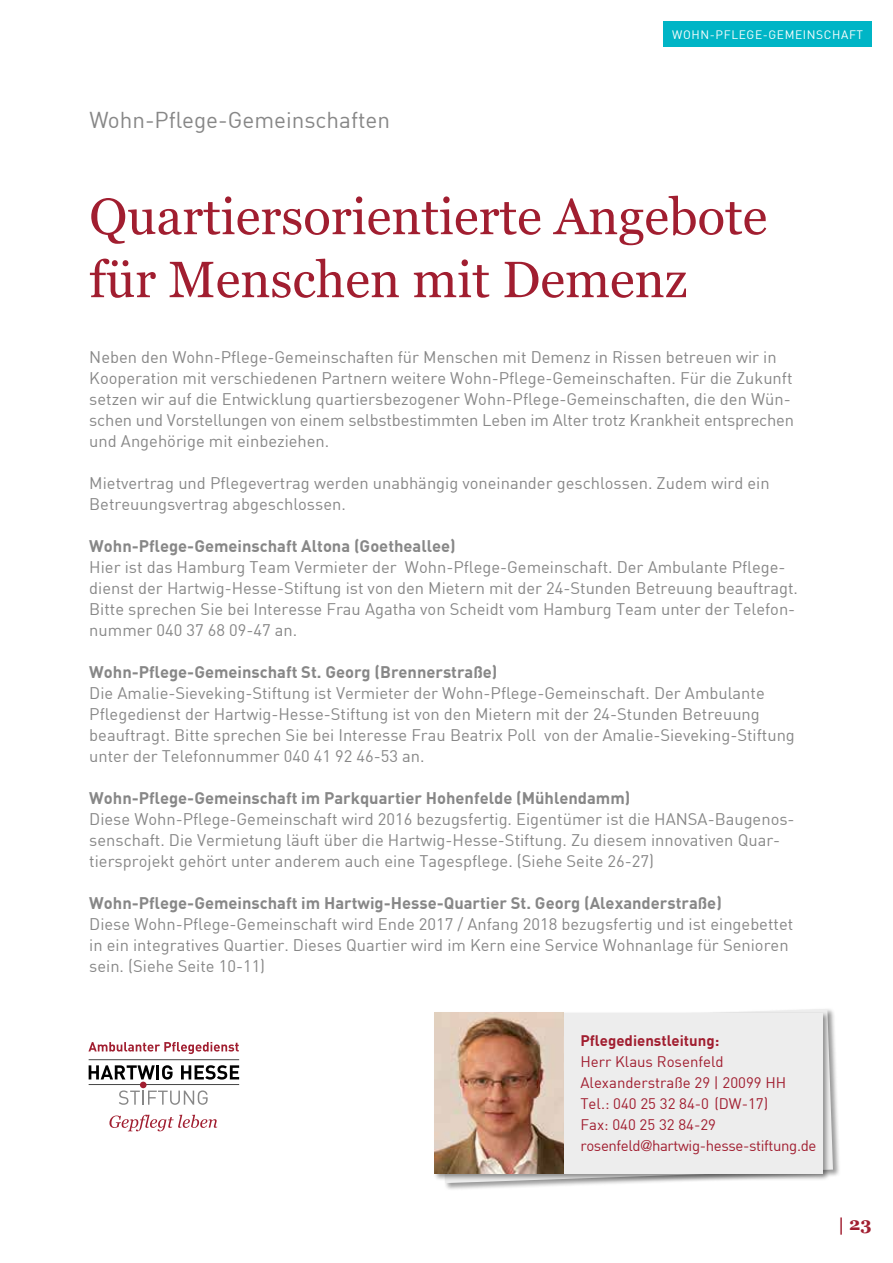
<style>
.page{position:relative;width:893px;height:1263px;background:#fff}
.page>*{position:absolute;margin:0;border:0;box-sizing:border-box;transform-origin:0 0}
.t1{font:51px/63px "Georgia";color:#a11e30}
.t2{font:22.5px "DIN Offc Pro";color:#878787}
.t3{font:700 18px "Georgia";color:#a11e30}
.t4{font:16.5px/21px "DIN Offc Pro";color:#878787}
.t5{font:700 16.5px "DIN Offc Pro";color:#878787}
.t6{font:15px/21px "DIN Offc Pro";color:#a11e30}
.t7{font:700 15px "DIN Offc Pro";color:#a11e30}
.t8{font:12px "DIN Offc Pro";letter-spacing:.05em;color:#fff}
.s1{font-family:"Univers";font-weight:300}
</style>
<div class="page">
<div style="left:663px;top:21px;width:209px;height:26px;background:#00b5c6"></div>
<svg style="left:88px;top:1042px;width:151px;height:12px"></svg>
<svg style="left:89px;top:1065px;width:84px;height:14px"></svg>
<svg style="left:181px;top:1065px;width:58px;height:14px"></svg>
<svg style="left:119px;top:1090px;width:89px;height:15px"></svg>
<hr style="left:89px;top:1059px;width:150px;height:1px;background:#000">
<hr style="left:89px;top:1084px;width:150px;height:1px;background:#000">
<div style="left:140px;top:1082px;width:7px;height:6px;background:#a11e30;border-radius:50%"></div>
<svg style="left:109px;top:1115px;width:108px;height:16px"></svg>
<div style="left:438px;top:1007px;width:402px;height:184px;background:#000;opacity:.4"></div>
<svg style="left:440px;top:1009px;width:393px;height:174px"></svg>
<div style="left:433px;top:1011px;width:398px;height:170px;background:#000;opacity:.4"></div>
<div style="left:435px;top:1012px;width:388px;height:161px;background:#ededed"></div>
<img style="left:435px;top:1012px;width:128px;height:161px">
<h2 class="t2" style="left:90px;top:102px;width:302px">Wohn-Pflege-Gemeinschaften</h2>
<p class="t8" style="left:672px;top:25px;width:192px">WOHN-PFLEGE-GEMEINSCHAFT</p>
<h1 class="t1" style="left:89px;top:185px;width:679px">Quartiersorientierte Angebote für Menschen mit Demenz</h1>
<p class="t4" style="left:89px;top:345px;width:706px">Neben den Wohn-Pflege-Gemeinschaften für Menschen mit Demenz in Rissen betreuen wir in Kooperation mit verschiedenen Partnern weitere Wohn-Pflege-Gemeinschaften. Für die Zukunft setzen wir auf die Entwicklung quartiersbezogener Wohn-Pflege-Gemeinschaften, die den Wün&shy;schen und Vorstellungen von einem selbstbestimmten Leben im Alter trotz Krankheit entsprechen und Angehörige mit einbeziehen.</p>
<p class="t4" style="left:89px;top:471px;width:682px">Mietvertrag und Pflegevertrag werden unabhängig voneinander geschlossen. Zudem wird ein<br>Betreuungsvertrag abgeschlossen.</p>
<p class="t5" style="left:89px;top:532px;width:368px">Wohn-Pflege-Gemeinschaft Altona (Goetheallee)</p>
<p class="t4" style="left:89px;top:555px;width:710px">Hier ist das Hamburg Team Vermieter der Wohn-Pflege-Gemeinschaft. Der Ambulante Pflege&shy;dienst der Hartwig-Hesse-Stiftung ist von den Mietern mit der 24-Stunden Betreuung beauftragt.<br>Bitte sprechen Sie bei Interesse Frau Agatha von Scheidt vom Hamburg Team unter der Telefon&shy;nummer 040 37 68 09-47 an.</p>
<p class="t5" style="left:89px;top:658px;width:410px">Wohn-Pflege-Gemeinschaft St. Georg (Brennerstraße)</p>
<p class="t4" style="left:89px;top:681px;width:707px">Die Amalie-Sieveking-Stiftung ist Vermieter der Wohn-Pflege-Gemeinschaft. Der Ambulante Pflegedienst der Hartwig-Hesse-Stiftung ist von den Mietern mit der 24-Stunden Betreuung beauftragt. Bitte sprechen Sie bei Interesse Frau Beatrix Poll von der Amalie-Sieveking-Stiftung unter der Telefonnummer 040 41 92 46-53 an.</p>
<p class="t5" style="left:89px;top:784px;width:543px">Wohn-Pflege-Gemeinschaft im Parkquartier Hohenfelde (Mühlendamm)</p>
<p class="t4" style="left:89px;top:807px;width:707px">Diese Wohn-Pflege-Gemeinschaft wird 2016 bezugsfertig. Eigentümer ist die HANSA-Baugenos&shy;senschaft. Die Vermietung läuft über die Hartwig-Hesse-Stiftung. Zu diesem innovativen Quar&shy;tiersprojekt gehört unter anderem auch eine Tagespflege. (Siehe Seite 26-27)</p>
<p class="t5" style="left:89px;top:889px;width:634px">Wohn-Pflege-Gemeinschaft im Hartwig-Hesse-Quartier St. Georg (Alexanderstraße)</p>
<p class="t4" style="left:89px;top:912px;width:705px">Diese Wohn-Pflege-Gemeinschaft wird Ende 2017 / Anfang 2018 bezugsfertig und ist eingebettet in ein integratives Quartier. Dieses Quartier wird im Kern eine Service Wohnanlage für Senioren sein. (Siehe Seite 10-11)</p>
<p class="t7" style="left:580px;top:1028px;width:140px">Pflegedienstleitung:</p>
<p class="t6" style="left:580px;top:1050px;width:238px">Herr Klaus Rosenfeld<br>Alexanderstraße 29 | 20099 HH<br>Tel.: 040 25 32 84-0 (DW-17)<br>Fax: 040 25 32 84-29 rosenfeld<span class="s1">@</span>hartwig-hesse-stiftung.de</p>
<p class="t3" style="left:838px;top:1212px;width:35px">| 23</p>
</div>
